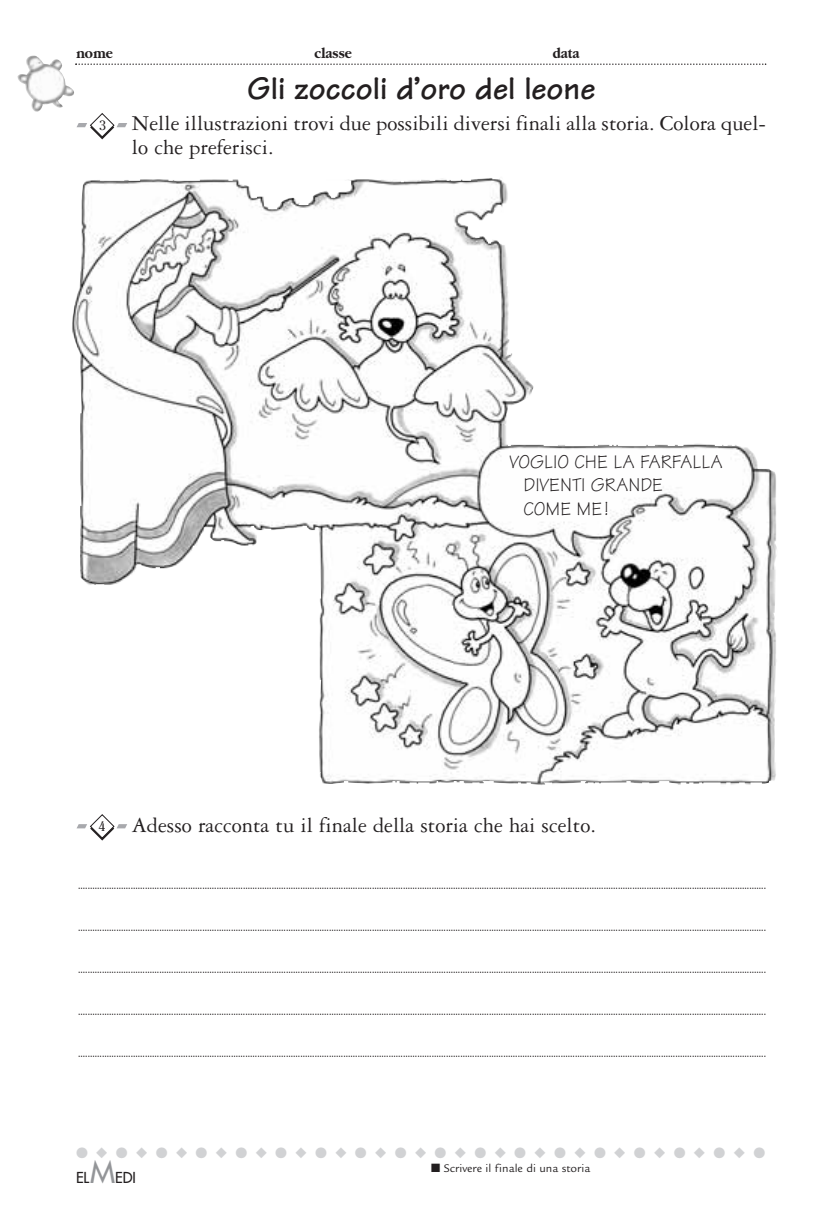
<style>
.page{position:relative;width:830px;height:1221px;background:#fff}
.page>*{position:absolute;margin:0;border:0;box-sizing:border-box;transform-origin:0 0}
.t1{font:700 33px "Tekton";color:#231f20}
.t2{font:22.5px/24px "Garamond Three";color:#231f20}
.t3{font:19.5px/23.4px "Tekton";color:#231f20}
.t4{font:15px "Zapf Dingbats";color:#d1d2d4}
.t5{font:700 15px "Garamond";color:#231f20;scale:.9 1}
.t6{font:14.7px "Futura";color:#231f20}
.t7{font:300 13.5px "Gill Sans";color:#231f20}
.t8{font:13.5px "Clearface";color:#231f20}
.t9{font:12px "Legacy San ITC";color:#231f20}
.s1{font-size:29.4px;color:#939598}
</style>
<div class="page">
<svg style="left:75px;top:63px;width:691px;height:2px"></svg>
<img style="left:17px;top:72px;width:46px;height:40px">
<img style="left:127px;top:178px;width:650px;height:607px">
<svg style="left:77px;top:113px;width:50px;height:26px"></svg>
<svg style="left:76px;top:814px;width:51px;height:26px"></svg>
<p class="t5" style="left:76px;top:47px;width:42px">nome</p>
<p class="t5" style="left:314px;top:47px;width:43px">classe</p>
<p class="t5" style="left:552px;top:47px;width:31px">data</p>
<p class="t8" style="left:99px;top:120px;width:8px">3</p>
<h1 class="t1" style="left:247px;top:77px;width:349px">Gli zoccoli d’oro del leone</h1>
<h2 class="t2" style="left:132px;top:113px;width:635px">Nelle illustrazioni trovi due possibili diversi finali alla storia. Colora quel&shy;lo che preferisci.</h2>
<h3 class="t3" style="left:523px;top:453px;width:201px;text-indent:-14px">VOGLIO CHE LA FARFALLA<br>DIVENTI GRANDE<br>COME ME!</h3>
<p class="t8" style="left:99px;top:820px;width:8px">4</p>
<h2 class="t2" style="left:132px;top:814px;width:465px">Adesso racconta tu il finale della storia che hai scelto.</h2>
<p class="t7" style="left:78px;top:879px;width:689px">................................................................................................................................................................................................................................................................................................</p>
<p class="t7" style="left:78px;top:921px;width:689px">................................................................................................................................................................................................................................................................................................</p>
<p class="t7" style="left:78px;top:963px;width:689px">................................................................................................................................................................................................................................................................................................</p>
<p class="t7" style="left:78px;top:1005px;width:689px">................................................................................................................................................................................................................................................................................................</p>
<p class="t7" style="left:78px;top:1047px;width:689px">................................................................................................................................................................................................................................................................................................</p>
<p class="t4" style="left:76px;top:1145px;width:690px">●◆●◆●◆●◆●◆●◆●◆●◆●◆●◆●◆●◆●◆●◆●◆●◆●◆●</p>
<p class="t9" style="left:431px;top:1163px;width:160px">■ Scrivere il finale di una storia</p>
<p class="t6" style="left:76px;top:1170px;width:61px">EL<span class="s1">M</span>EDI</p>
</div>
